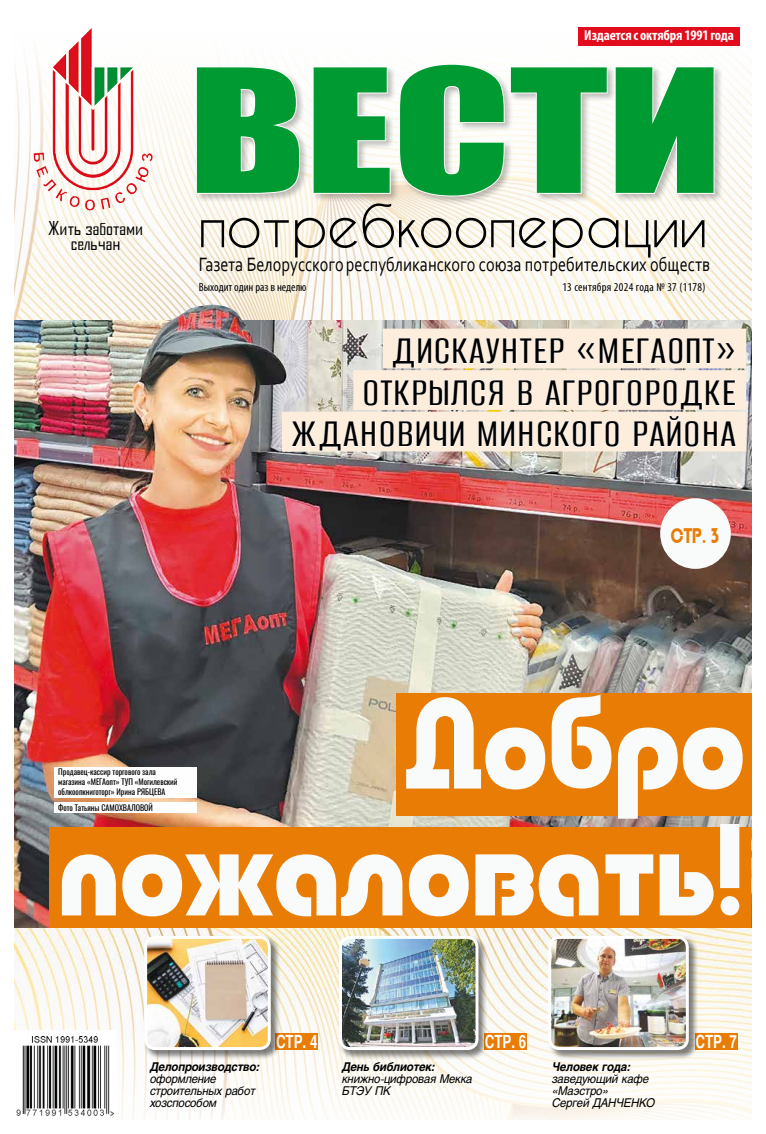
<style>
.page{position:relative;width:766px;height:1134px;background:#fff}
.page>*{position:absolute;margin:0;border:0;box-sizing:border-box;transform-origin:0 0}
.t1{font:158.7px "Impact";letter-spacing:-.005em;color:#009a32;scale:1.34 1}
.t2{font:132.1px/126.9px "Barbados Cyr";letter-spacing:-.015em;color:#f9fafa;text-align:right;scale:.93 1}
.t3{font:56.3px "Caviar Dreams";letter-spacing:-.005em;color:#000}
.t4{font:500 41.6px/41.6px "Alumni Sans";letter-spacing:.03em;color:#000;text-align:right}
.t5{font:21.6px "Barbados Cyr";color:#e87c04;scale:.78 1}
.t6{font:20.2px "Corbel";letter-spacing:.005em;color:#000;scale:.8 1}
.t7{font:18.3px/15.1px "Agency FB Cyrillic";color:#000;text-align:center}
.t8{font:700 18px "Bastion C";color:#fff;scale:.9 1}
.t9{font:700 condensed 14.6px "Myriad Pro";letter-spacing:-.015em;color:#fff}
.t10{font:italic 12px/12px "Helios";letter-spacing:-.015em;color:#000;scale:.94 1}
.t11{font:condensed 12px "Myriad Pro";letter-spacing:.01em;color:#000}
.t12{font:italic 700 12px "Helios";letter-spacing:-.015em;color:#000;scale:.94 1}
.t13{font:8px/10px "Oswald";color:#000}
</style>
<div class="page">
<img style="left:14px;top:27px;width:737px;height:293px">
<img style="left:14px;top:927px;width:737px;height:193px">
<div style="left:13px;top:1030px;width:104px;height:91px;background:#fff"></div>
<img style="left:16px;top:1036px;width:98px;height:80px">
<div style="left:694px;top:1033px;width:43px;height:17px;background:#e87c04"></div>
<div style="left:275px;top:1033px;width:43px;height:17px;background:#e87c04"></div>
<div style="left:144px;top:935px;width:136px;height:125px;background:#000;opacity:.5"></div>
<img style="left:146px;top:937px;width:123px;height:111px">
<div style="left:144px;top:936px;width:127px;height:114px;border:3px solid #fff;border-radius:10px"></div>
<div style="left:547px;top:935px;width:151px;height:125px;background:#000;opacity:.5"></div>
<img style="left:549px;top:937px;width:138px;height:111px">
<div style="left:548px;top:936px;width:140px;height:114px;border:3px solid #fff;border-radius:10px"></div>
<div style="left:484px;top:1033px;width:42px;height:17px;background:#e87c04"></div>
<div style="left:338px;top:935px;width:150px;height:125px;background:#000;opacity:.5"></div>
<img style="left:340px;top:937px;width:137px;height:111px">
<div style="left:339px;top:936px;width:139px;height:114px;border:3px solid #fff;border-radius:10px"></div>
<img style="left:14px;top:320px;width:737px;height:607px">
<img style="left:142px;top:305px;width:70px;height:69px">
<div style="left:194px;top:62px;width:529px;height:144px;background:#000;opacity:.25"></div>
<svg style="left:195px;top:65px;width:106px;height:130px;background:#cccbc7"></svg>
<svg style="left:311px;top:65px;width:80px;height:130px"></svg>
<svg style="left:398px;top:63px;width:317px;height:135px"></svg>
<div style="left:578px;top:27px;width:161px;height:19px;background:#e30c1c"></div>
<img style="left:81px;top:27px;width:11px;height:79px">
<div style="left:193px;top:277px;width:119px;height:22px;background:#fff;opacity:.75"></div>
<div style="left:383px;top:329px;width:363px;height:39px;background:#fdeddc"></div>
<div style="left:353px;top:370px;width:393px;height:40px;background:#fdeddc"></div>
<div style="left:282px;top:412px;width:464px;height:39px;background:#fdeddc"></div>
<svg style="left:393px;top:338px;width:171px;height:30px"></svg>
<svg style="left:577px;top:338px;width:157px;height:26px"></svg>
<svg style="left:364px;top:379px;width:139px;height:27px"></svg>
<svg style="left:518px;top:380px;width:14px;height:25px"></svg>
<svg style="left:545px;top:379px;width:190px;height:31px"></svg>
<svg style="left:292px;top:421px;width:171px;height:30px"></svg>
<svg style="left:478px;top:421px;width:141px;height:26px"></svg>
<svg style="left:634px;top:416px;width:101px;height:31px"></svg>
<div style="left:660px;top:498px;width:70px;height:71px;background:#f9fafa;border-radius:50%"></div>
<div style="left:396px;top:693px;width:355px;height:122px;background:#e87c04"></div>
<div style="left:49px;top:827px;width:701px;height:100px;background:#e87c04"></div>
<div style="left:54px;top:766px;width:143px;height:11px;background:#fefefe"></div>
<div style="left:54px;top:776px;width:143px;height:21px;background:#fefefe"></div>
<div style="left:54px;top:802px;width:143px;height:11px;background:#fefefe"></div>
<h3 class="t9" style="left:584px;top:26px;width:151px">Издается с октября 1991 года</h3>
<h3 class="t7" style="left:48px;top:220px;width:96px">Жить заботами сельчан</h3>
<h1 class="t1" style="left:188px;top:8px;width:400px">ВЕСТИ</h1>
<h3 class="t3" style="left:198px;top:192px;width:510px">потребкооперации</h3>
<h3 class="t11" style="left:199px;top:280px;width:109px">Выходит один раз в неделю</h3>
<h3 class="t11" style="left:562px;top:280px;width:144px">13 сентября 2024 года № 37 (1178)</h3>
<h3 class="t6" style="left:199px;top:252px;width:640px">Газета Белорусского республиканского союза потребительских обществ</h3>
<h3 class="t4" style="left:291px;top:330px;width:446px">ДИСКАУНТЕР «МЕГАОПТ»<br>ОТКРЫЛСЯ В АГРОГОРОДКЕ<br>ЖДАНОВИЧИ МИНСКОГО РАЙОНА</h3>
<h3 class="t5" style="left:670px;top:524px;width:63px">СТР. 3</h3>
<h2 class="t2" style="left:58px;top:680px;width:741px">Добро пожаловать!</h2>
<p class="t13" style="left:58px;top:767px;width:121px">Продавец-кассир торгового зала магазина «МЕГАопт» ТУП «Могилевский облкоопкниготорг» Ирина РЯБЦЕВА</p>
<p class="t13" style="left:58px;top:803px;width:96px">Фото Татьяны САМОХВАЛОВОЙ</p>
<h3 class="t12" style="left:150px;top:1059px;width:118px">Делопроизводство:</h3>
<h3 class="t10" style="left:150px;top:1073px;width:114px">оформление строительных работ хозспособом</h3>
<h3 class="t8" style="left:276px;top:1030px;width:47px">СТР. 4</h3>
<h3 class="t12" style="left:342px;top:1059px;width:101px">День библиотек:</h3>
<h3 class="t10" style="left:342px;top:1073px;width:140px">книжно-цифровая Мекка<br>БТЭУ ПК</h3>
<h3 class="t8" style="left:485px;top:1030px;width:47px">СТР. 6</h3>
<h3 class="t12" style="left:552px;top:1059px;width:85px">Человек года:</h3>
<h3 class="t10" style="left:552px;top:1073px;width:111px">заведующий кафе «Маэстро»<br>Сергей ДАНЧЕНКО</h3>
<h3 class="t8" style="left:695px;top:1030px;width:47px">СТР. 7</h3>
</div>
